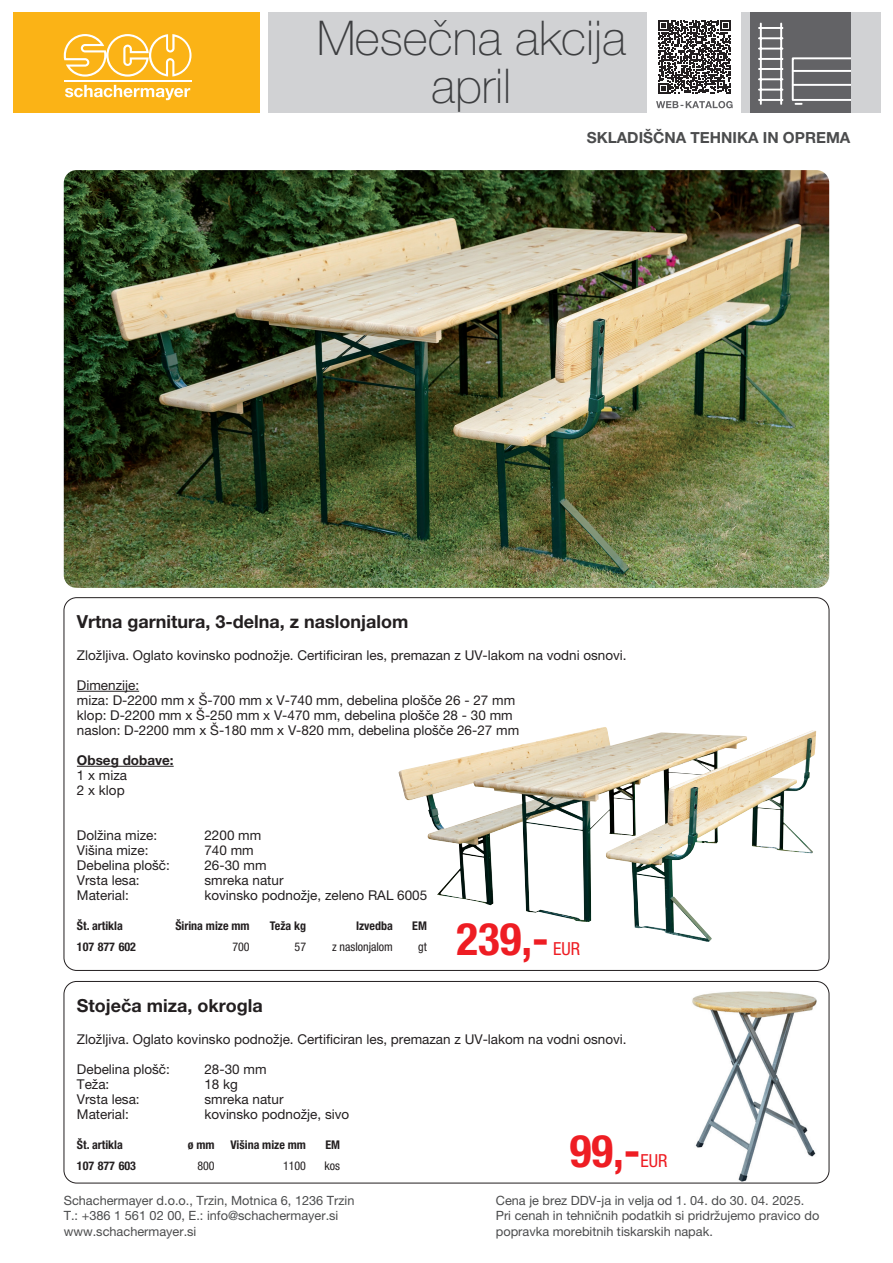
<style>
.page{position:relative;width:893px;height:1263px;background:#fff}
.page>*{position:absolute;margin:0;border:0;box-sizing:border-box;transform-origin:0 0}
.t1{font:100 48px/48px "Helvetica Neue LT Pro";color:#4b4c4d;text-align:center}
.t2{font:700 condensed 45px "Helvetica Neue LT Pro";color:#ee1d23}
.ProduktgruppeName{font:700 18px "Helvetica Neue LT Pro";color:#231f20}
.t3{font:condensed 18px "Helvetica Neue LT Pro";color:#ee1d23}
.t4{font:700 15.3px "Helvetica Neue LT Pro";color:#4b4c4d}
.ProduktblockAbsatz{font:13.5px "Helvetica Neue LT Pro";color:#231f20}
.ProduktblockMerkmale{font:13.5px "Helvetica Neue LT Pro";color:#231f20}
.ProduktblockAbsatz-2{font:700 13.5px "Helvetica Neue LT Pro";color:#231f20}
.t5{font:12.75px "Helvetica Neue LT Pro";color:#4b4c4d}
.TabellenKopfRechts{font:700 condensed 12px "Helvetica Neue LT Pro";color:#231f20}
.TabellenKopfLinks{font:700 condensed 12px "Helvetica Neue LT Pro";color:#231f20}
.TabellenZelleArtNr{font:700 condensed 12px "Helvetica Neue LT Pro";color:#231f20}
.TabellenZelleLinks{font:condensed 12px "Helvetica Neue LT Pro";color:#231f20}
.TabellenZelleRechts{font:condensed 12px "Helvetica Neue LT Pro";color:#231f20}
</style>
<div class="page">
<div style="left:13px;top:13px;width:246px;height:100px;background:#fbb316"></div>
<div style="left:268px;top:13px;width:612px;height:100px;background:#d1d2d4"></div>
<svg style="left:64px;top:34px;width:128px;height:43px"></svg>
<svg style="left:65px;top:85px;width:125px;height:15px"></svg>
<hr style="left:64px;top:81px;width:128px;height:1px;background:#fff">
<svg style="left:750px;top:13px;width:100px;height:100px;background:#757578"></svg>
<div style="left:648px;top:12px;width:93px;height:104px;background:#fff"></div>
<svg style="left:656px;top:101px;width:77px;height:7px"></svg>
<svg style="left:658px;top:20px;width:73px;height:73px"></svg>
<img style="left:692px;top:992px;width:124px;height:189px">
<div style="left:64px;top:981px;width:765px;height:202px;border:1px solid #231f20;border-radius:13px"></div>
<hr style="left:77px;top:691px;width:62px;height:1px;background:#231f20">
<hr style="left:77px;top:766px;width:97px;height:1px;background:#231f20">
<img style="left:399px;top:727px;width:417px;height:215px">
<img style="left:64px;top:170px;width:765px;height:418px">
<h1 class="t1" style="left:316px;top:14px;width:312px">Mesečna akcija april</h1>
<p class="t4" style="left:587px;top:128px;width:265px">SKLADIŠČNA TEHNIKA IN OPREMA</p>
<p class="ProduktgruppeName" style="left:77px;top:610px;width:333px">Vrtna garnitura, 3-delna, z naslonjalom</p>
<p class="ProduktblockAbsatz" style="left:77px;top:647px;width:551px">Zložljiva. Oglato kovinsko podnožje. Certificiran les, premazan z UV-lakom na vodni osnovi.</p>
<p class="ProduktblockAbsatz" style="left:77px;top:677px;width:64px">Dimenzije:</p>
<p class="ProduktblockAbsatz" style="left:77px;top:692px;width:440px">miza: D-2200 mm x Š-700 mm x V-740 mm, debelina plošče 26 - 27 mm</p>
<p class="ProduktblockAbsatz" style="left:77px;top:707px;width:437px">klop: D-2200 mm x Š-250 mm x V-470 mm, debelina plošče 28 - 30 mm</p>
<p class="ProduktblockAbsatz" style="left:77px;top:722px;width:444px">naslon: D-2200 mm x Š-180 mm x V-820 mm, debelina plošče 26-27 mm</p>
<p class="ProduktblockAbsatz-2" style="left:77px;top:752px;width:98px">Obseg dobave:</p>
<p class="ProduktblockAbsatz" style="left:77px;top:767px;width:52px">1 x miza</p>
<p class="ProduktblockAbsatz" style="left:77px;top:782px;width:49px">2 x klop</p>
<p class="ProduktblockMerkmale" style="left:77px;top:827px;width:82px">Dolžina mize:</p>
<p class="ProduktblockMerkmale" style="left:204px;top:827px;width:58px">2200 mm</p>
<p class="ProduktblockMerkmale" style="left:77px;top:842px;width:73px">Višina mize:</p>
<p class="ProduktblockMerkmale" style="left:204px;top:842px;width:51px">740 mm</p>
<p class="ProduktblockMerkmale" style="left:77px;top:857px;width:95px">Debelina plošč:</p>
<p class="ProduktblockMerkmale" style="left:204px;top:857px;width:64px">26-30 mm</p>
<p class="ProduktblockMerkmale" style="left:77px;top:872px;width:64px">Vrsta lesa:</p>
<p class="ProduktblockMerkmale" style="left:204px;top:872px;width:81px">smreka natur</p>
<p class="ProduktblockMerkmale" style="left:77px;top:887px;width:54px">Material:</p>
<p class="ProduktblockMerkmale" style="left:204px;top:887px;width:224px">kovinsko podnožje, zeleno RAL 6005</p>
<p class="TabellenKopfLinks" style="left:77px;top:918px;width:47px">Št. artikla</p>
<p class="TabellenKopfRechts" style="left:175px;top:918px;width:76px">Širina mize mm</p>
<p class="TabellenKopfRechts" style="left:270px;top:918px;width:38px">Teža kg</p>
<p class="TabellenKopfLinks" style="left:356px;top:918px;width:38px">Izvedba</p>
<p class="TabellenKopfLinks" style="left:412px;top:918px;width:16px">EM</p>
<p class="TabellenZelleArtNr" style="left:77px;top:939px;width:61px">107 877 602</p>
<p class="TabellenZelleRechts" style="left:232px;top:939px;width:19px">700</p>
<p class="TabellenZelleRechts" style="left:295px;top:939px;width:13px">57</p>
<p class="TabellenZelleLinks" style="left:332px;top:939px;width:62px">z naslonjalom</p>
<p class="TabellenZelleLinks" style="left:418px;top:939px;width:10px">gt</p>
<p class="t2" style="left:456px;top:911px;width:94px">239,-</p>
<p class="t3" style="left:553px;top:938px;width:29px">EUR</p>
<p class="ProduktgruppeName" style="left:77px;top:995px;width:187px">Stoječa miza, okrogla</p>
<p class="ProduktblockAbsatz" style="left:77px;top:1031px;width:551px">Zložljiva. Oglato kovinsko podnožje. Certificiran les, premazan z UV-lakom na vodni osnovi.</p>
<p class="ProduktblockMerkmale" style="left:77px;top:1061px;width:95px">Debelina plošč:</p>
<p class="ProduktblockMerkmale" style="left:204px;top:1061px;width:64px">28-30 mm</p>
<p class="ProduktblockMerkmale" style="left:77px;top:1076px;width:34px">Teža:</p>
<p class="ProduktblockMerkmale" style="left:204px;top:1076px;width:35px">18 kg</p>
<p class="ProduktblockMerkmale" style="left:77px;top:1091px;width:64px">Vrsta lesa:</p>
<p class="ProduktblockMerkmale" style="left:204px;top:1091px;width:81px">smreka natur</p>
<p class="ProduktblockMerkmale" style="left:77px;top:1106px;width:54px">Material:</p>
<p class="ProduktblockMerkmale" style="left:204px;top:1106px;width:146px">kovinsko podnožje, sivo</p>
<p class="TabellenKopfLinks" style="left:77px;top:1137px;width:47px">Št. artikla</p>
<p class="TabellenKopfRechts" style="left:188px;top:1137px;width:28px">ø mm</p>
<p class="TabellenKopfRechts" style="left:231px;top:1137px;width:77px">Višina mize mm</p>
<p class="TabellenKopfLinks" style="left:325px;top:1137px;width:16px">EM</p>
<p class="TabellenZelleArtNr" style="left:77px;top:1158px;width:61px">107 877 603</p>
<p class="TabellenZelleRechts" style="left:197px;top:1159px;width:19px">800</p>
<p class="TabellenZelleRechts" style="left:283px;top:1159px;width:25px">1100</p>
<p class="TabellenZelleLinks" style="left:324px;top:1159px;width:17px">kos</p>
<p class="t2" style="left:570px;top:1124px;width:72px">99,-</p>
<p class="t3" style="left:641px;top:1150px;width:29px">EUR</p>
<p class="t5" style="left:64px;top:1193px;width:292px">Schachermayer d.o.o., Trzin, Motnica 6, 1236 Trzin</p>
<p class="t5" style="left:496px;top:1193px;width:310px">Cena je brez DDV-ja in velja od 1. 04. do 30. 04. 2025.</p>
<p class="t5" style="left:64px;top:1208px;width:276px">T.: +386 1 561 02 00, E.: info@schachermayer.si</p>
<p class="t5" style="left:496px;top:1208px;width:325px">Pri cenah in tehničnih podatkih si pridržujemo pravico do</p>
<p class="t5" style="left:64px;top:1223px;width:134px">www.schachermayer.si</p>
<p class="t5" style="left:496px;top:1223px;width:219px">popravka morebitnih tiskarskih napak.</p>
</div>
